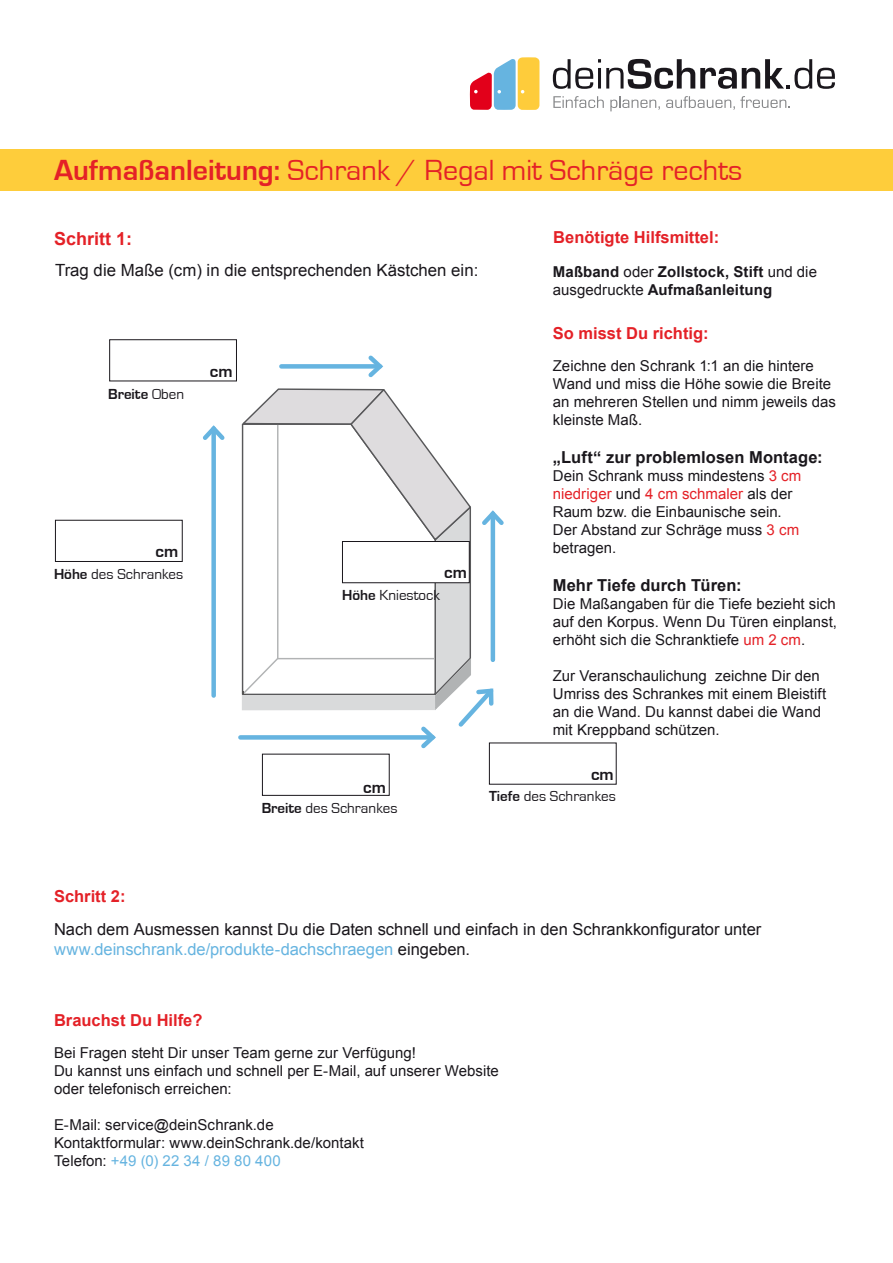
<style>
.page{position:relative;width:893px;height:1263px;background:#fff}
.page>*{position:absolute;margin:0;border:0;box-sizing:border-box;transform-origin:0 0}
.t1{font:30px "Eurostile";color:#e42127}
.t2{font:700 18px "Arial";color:#e42127}
.t3{font:700 17.4px "Eurostile";color:#1a171c}
.t4{font:16.8px "Arial";color:#1a171c}
.t5{font:16.5px/19.8px "Arial";color:#1a171c}
.t6{font:700 16.5px "Arial";color:#e42127}
.t7{font:700 16.5px "Arial";letter-spacing:.005em;color:#1a171c}
.t8{font:15px/18px "Arial";color:#1a171c}
.t9{font:15px "Eurostile";color:#1a171c}
.t10{font:700 15px/18px "Arial";letter-spacing:.01em;color:#1a171c}
.t11{font:700 15px "Eurostile";color:#1a171c}
.s1{font-weight:700}
.s2{font-weight:400}
.s3{color:#e42127}
.s4{color:#66b4e0}
</style>
<div class="page">
<svg style="left:553px;top:59px;width:282px;height:30px"></svg>
<svg style="left:553px;top:96px;width:51px;height:12px"></svg>
<svg style="left:610px;top:96px;width:50px;height:15px"></svg>
<svg style="left:666px;top:96px;width:124px;height:14px"></svg>
<svg style="left:470px;top:57px;width:69px;height:53px"></svg>
<div style="left:0;top:150px;width:893px;height:41px;background:#fecd3b"></div>
<div style="left:262px;top:754px;width:128px;height:42px;border:1px solid #1a171c"></div>
<div style="left:55px;top:520px;width:128px;height:42px;border:1px solid #1a171c"></div>
<div style="left:211px;top:429px;width:5px;height:266px;background:#66b4e0"></div>
<svg style="left:203px;top:425px;width:22px;height:19px"></svg>
<svg style="left:241px;top:388px;width:267px;height:364px"></svg>
<div style="left:109px;top:339px;width:128px;height:42px;border:1px solid #1a171c"></div>
<div style="left:342px;top:541px;width:127px;height:42px;background:#fff"></div>
<div style="left:342px;top:541px;width:128px;height:42px;border:1px solid #1a171c"></div>
<div style="left:281px;top:364px;width:99px;height:5px;background:#66b4e0"></div>
<svg style="left:364px;top:355px;width:19px;height:23px"></svg>
<h1 class="t1" style="left:54px;top:154px;width:690px"><span class="s1">Aufmaßanleitung:</span> Schrank / Regal mit Schräge rechts</h1>
<p class="t2" style="left:54px;top:226px;width:80px">Schritt 1:</p>
<p class="t4" style="left:55px;top:259px;width:425px">Trag die Maße (cm) in die entsprechenden Kästchen ein:</p>
<p class="t11" style="left:108px;top:386px;width:77px">Breite <span class="s2">Oben</span></p>
<p class="t3" style="left:210px;top:361px;width:24px">cm</p>
<p class="t3" style="left:156px;top:542px;width:24px">cm</p>
<p class="t9" style="left:54px;top:566px;width:131px"><span class="s1">Höhe</span> des Schrankes</p>
<p class="t3" style="left:444px;top:563px;width:24px">cm</p>
<p class="t9" style="left:342px;top:587px;width:99px"><span class="s1">Höhe</span> Kniestock</p>
<p class="t6" style="left:553px;top:226px;width:167px">Benötigte Hilfsmittel:</p>
<p class="t10" style="left:553px;top:263px;width:266px">Maßband <span class="s2">oder</span> Zollstock, Stift <span class="s2">und die ausgedruckte</span> Aufmaßanleitung</p>
<p class="t6" style="left:553px;top:322px;width:157px">So misst Du richtig:</p>
<p class="t8" style="left:553px;top:357px;width:285px">Zeichne den Schrank 1:1 an die hintere<br>Wand und miss die Höhe sowie die Breite an mehreren Stellen und nimm jeweils das kleinste Maß.</p>
<p class="t7" style="left:553px;top:446px;width:271px">„Luft“ zur problemlosen Montage:</p>
<p class="t8" style="left:553px;top:467px;width:250px">Dein Schrank muss mindestens <span class="s3">3 cm niedriger</span> und <span class="s3">4 cm schmaler</span> als der<br>Raum bzw. die Einbaunische sein.<br>Der Abstand zur Schräge muss <span class="s3">3 cm </span>betragen.</p>
<p class="t7" style="left:553px;top:574px;width:190px">Mehr Tiefe durch Türen:</p>
<p class="t8" style="left:553px;top:595px;width:286px;text-align:justify">Die Maßangaben für die Tiefe bezieht sich auf den Korpus. Wenn Du Türen einplanst, erhöht sich die Schranktiefe <span class="s3">um 2 cm</span>.</p>
<p class="t8" style="left:553px;top:667px;width:275px">Zur Veranschaulichung zeichne Dir den Umriss des Schrankes mit einem Bleistift an die Wand. Du kannst dabei die Wand mit Kreppband schützen.</p>
<p class="t3" style="left:363px;top:777px;width:24px">cm</p>
<p class="t9" style="left:262px;top:800px;width:137px"><span class="s1">Breite</span> des Schrankes</p>
<p class="t3" style="left:591px;top:764px;width:24px">cm</p>
<p class="t9" style="left:489px;top:788px;width:128px"><span class="s1">Tiefe</span> des Schrankes</p>
<p class="t6" style="left:54px;top:885px;width:73px">Schritt 2:</p>
<p class="t5" style="left:54px;top:919px;width:709px">Nach dem Ausmessen kannst Du die Daten schnell und einfach in den Schrankkonfigurator unter <span class="s4">www.deinschrank.de/produkte-dachschraegen</span> eingeben.</p>
<p class="t6" style="left:54px;top:1009px;width:150px">Brauchst Du Hilfe?</p>
<p class="t8" style="left:54px;top:1044px;width:446px">Bei Fragen steht Dir unser Team gerne zur Verfügung!<br>Du kannst uns einfach und schnell per E-Mail, auf unserer Website oder telefonisch erreichen:</p>
<p class="t8" style="left:54px;top:1116px;width:312px">E-Mail: service@deinSchrank.de<br>Kontaktformular: www.deinSchrank.de/kontakt<br>Telefon: <span class="s4">+49 (0) 22 34 / 89 80 400</span></p>
</div>
